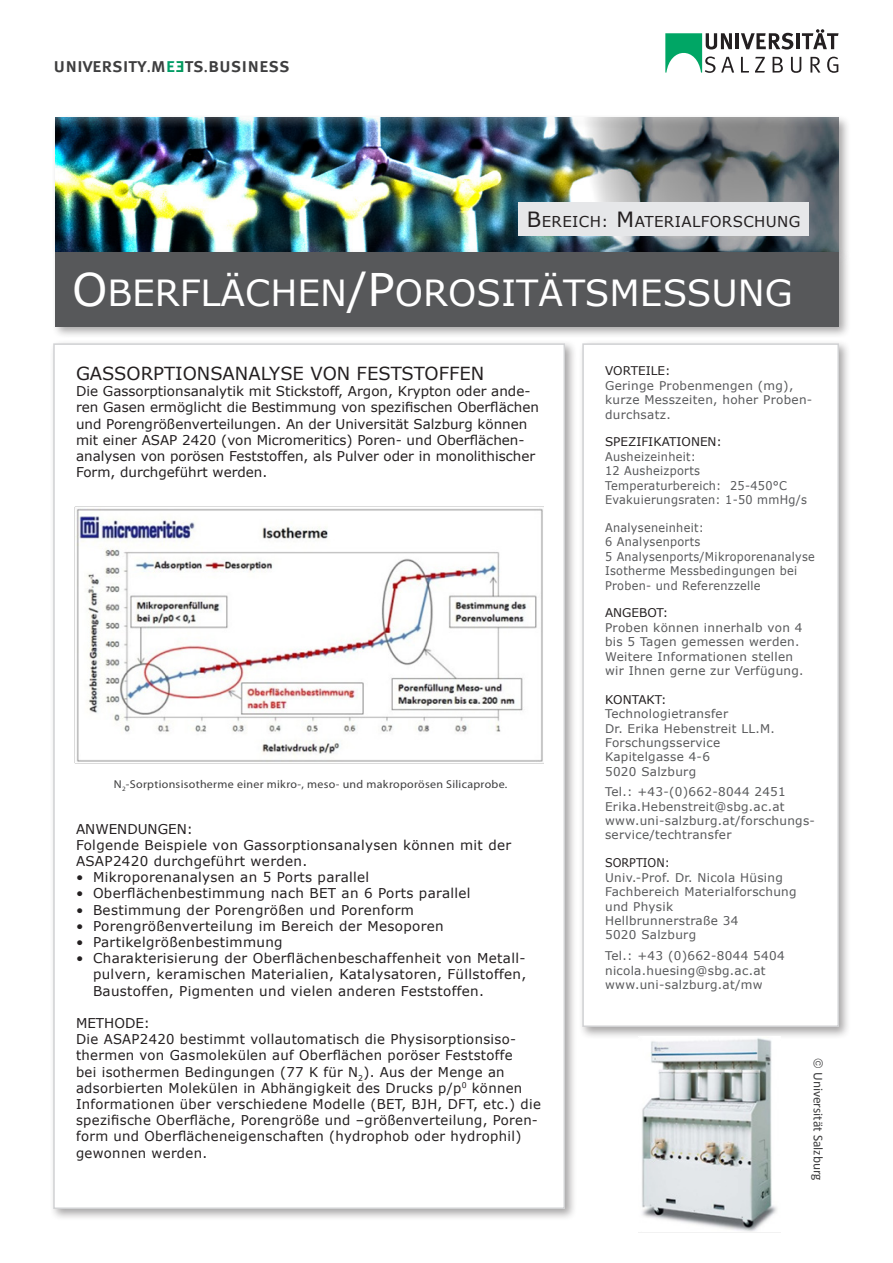
<style>
.page{position:relative;width:893px;height:1263px;background:#fff}
.page>*{position:absolute;margin:0;border:0;box-sizing:border-box;transform-origin:0 0}
.Überschrift{font:36px "Verdana";color:#fff}
.UMB{font:19.8px "Meta Medium LF Caps";letter-spacing:-.005em;color:#3e3e3f}
.Hauptüberschrift_in{font:18px "Verdana";color:#231f20}
.Bereich{font:15px "Verdana";letter-spacing:.025em;color:#231f20}
.Überschrift_in_Textb{font:13.5px/16.2px "Verdana";letter-spacing:.025em;color:#231f20}
.Überschrift_in_Textb-2{font:13.5px/16.2px "Verdana";color:#231f20}
.Adresse{font:13.5px "Calibri";color:#3e3e3f}
.Fliesstext_in_Textbo{font:12px/14.4px "Verdana";letter-spacing:.025em;color:#57585a}
.Fliesstext_in_Textbo-2{font:12px/14.4px "Verdana";letter-spacing:.025em;color:#57585a;scale:.94 1}
.Überschrift_in_Textb-3{font:12px/14.4px "Verdana";letter-spacing:.025em;color:#57585a}
.Überschrift_in_Textb-4{font:12px "Verdana";color:#231f20}
.Überschrift_in_Textb-5{font:12px "Verdana";color:#231f20;scale:.93 1}
.Beschriftung_klein_g{font:11.4px "Myriad Pro";letter-spacing:.025em;color:#3e3e3f;scale:1.05 1}
.s1{font-size:14.85px}
.s2{color:#009e68}
.s3{font-size:21px}
.s4{font-size:45px}
</style>
<div class="page">
<div style="left:49px;top:339px;width:528px;height:882px;background:#231f20;opacity:.4"></div>
<div style="left:54px;top:344px;width:510px;height:864px;background:#fff"></div>
<svg style="left:741px;top:57px;width:8px;height:16px"></svg>
<svg style="left:755px;top:57px;width:10px;height:16px"></svg>
<svg style="left:773px;top:57px;width:10px;height:16px"></svg>
<svg style="left:791px;top:57px;width:10px;height:16px"></svg>
<svg style="left:810px;top:57px;width:10px;height:16px"></svg>
<svg style="left:827px;top:57px;width:11px;height:16px"></svg>
<hr style="left:736px;top:33px;width:3px;height:16px;background:#231f20">
<svg style="left:741px;top:33px;width:52px;height:17px"></svg>
<hr style="left:796px;top:33px;width:4px;height:16px;background:#231f20">
<svg style="left:802px;top:29px;width:36px;height:20px"></svg>
<svg style="left:665px;top:33px;width:69px;height:40px"></svg>
<div style="left:51px;top:114px;width:801px;height:151px;background:#231f20;opacity:.4"></div>
<img style="left:55px;top:118px;width:784px;height:130px">
<div style="left:51px;top:248px;width:800px;height:91px;background:#231f20;opacity:.4"></div>
<div style="left:55px;top:252px;width:784px;height:75px;background:#57585a"></div>
<div style="left:578px;top:339px;width:274px;height:700px;background:#231f20;opacity:.4"></div>
<div style="left:583px;top:344px;width:255px;height:682px;background:#fff"></div>
<div style="left:582px;top:343px;width:257px;height:684px;border:2px solid #d1d2d4"></div>
<img style="left:76px;top:508px;width:467px;height:254px">
<div style="left:518px;top:203px;width:291px;height:33px;background:#e6e7e9"></div>
<img style="left:639px;top:1037px;width:142px;height:195px">
<p class="UMB" style="left:54px;top:54px;width:238px">university<span class="s1">.</span>m<span class="s2">e</span> ts<span class="s1">.</span>business</p>
<p class="Bereich" style="left:527px;top:211px;width:275px"><span class="s3">B</span>EREICH: <span class="s3">M</span>ATERIALFORSCHUNG</p>
<p class="Überschrift" style="left:72px;top:268px;width:722px"><span class="s4">O</span>BERFLÄCHEN<span class="s4">/P</span>OROSITÄTSMESSUNG</p>
<p class="Hauptüberschrift_in" style="left:76px;top:361px;width:410px">GASSORPTIONSANALYSE VON FESTSTOFFEN</p>
<p class="Überschrift_in_Textb-2" style="left:76px;top:383px;width:464px">Die Gassorptionsanalytik mit Stickstoff, Argon, Krypton oder ande&shy;ren Gasen ermöglicht die Bestimmung von spezifischen Oberflächen und Porengrößenverteilungen. An der Universität Salzburg können mit einer ASAP 2420 (von Micromeritics) Poren- und Oberflächen&shy;analysen von porösen Feststoffen, als Pulver oder in monolithischer Form, durchgeführt werden.</p>
<p class="Beschriftung_klein_g" style="left:114px;top:777px;width:376px">N<sub>2</sub>-Sorptionsisotherme einer mikro-, meso- und makroporösen Silicaprobe.</p>
<p class="Überschrift_in_Textb" style="left:76px;top:820px;width:437px">ANWENDUNGEN:<br>Folgende Beispiele von Gassorptionsanalysen können mit der<br>ASAP2420 durchgeführt werden.</p>
<p class="Überschrift_in_Textb" style="left:76px;top:869px;width:295px">• Mikroporenanalysen an 5 Ports parallel</p>
<p class="Überschrift_in_Textb" style="left:76px;top:885px;width:396px">• Oberflächenbestimmung nach BET an 6 Ports parallel</p>
<p class="Überschrift_in_Textb" style="left:76px;top:901px;width:339px">• Bestimmung der Porengrößen und Porenform</p>
<p class="Überschrift_in_Textb" style="left:76px;top:918px;width:369px">• Porengrößenverteilung im Bereich der Mesoporen</p>
<p class="Überschrift_in_Textb" style="left:76px;top:934px;width:208px">• Partikelgrößenbestimmung</p>
<p class="Überschrift_in_Textb" style="left:93px;top:950px;width:435px;text-align:justify;text-indent:-17px">• Charakterisierung der Oberflächenbeschaffenheit von Metall&shy;pulvern, keramischen Materialien, Katalysatoren, Füllstoffen, Baustoffen, Pigmenten und vielen anderen Feststoffen.</p>
<p class="Überschrift_in_Textb" style="left:76px;top:1015px;width:466px">METHODE:<br>Die ASAP2420 bestimmt vollautomatisch die Physisorptionsiso&shy;thermen von Gasmolekülen auf Oberflächen poröser Feststoffe<br>bei isothermen Bedingungen (77 K für N<sub>2</sub>). Aus der Menge an adsorbierten Molekülen in Abhängigkeit des Drucks p/p<sup>0</sup> können Informationen über verschiedene Modelle (BET, BJH, DFT, etc.) die spezifische Oberfläche, Porengröße und –größenverteilung, Poren&shy;form und Oberflächeneigenschaften (hydrophob oder hydrophil) gewonnen werden.</p>
<p class="Überschrift_in_Textb-4" style="left:605px;top:363px;width:67px">VORTEILE:</p>
<p class="Fliesstext_in_Textbo" style="left:605px;top:378px;width:209px">Geringe Probenmengen (mg), kurze Messzeiten, hoher Proben&shy;durchsatz.</p>
<p class="Überschrift_in_Textb-4" style="left:605px;top:434px;width:118px">SPEZIFIKATIONEN:</p>
<p class="Fliesstext_in_Textbo-2" style="left:605px;top:449px;width:216px">Ausheizeinheit:<br>12 Ausheizports<br>Temperaturbereich: 25-450°C<br>Evakuierungsraten: 1-50 mmHg/s</p>
<p class="Fliesstext_in_Textbo-2" style="left:605px;top:520px;width:225px">Analyseneinheit:<br>6 Analysenports<br>5 Analysenports/Mikroporenanalyse<br>Isotherme Messbedingungen bei<br>Proben- und Referenzzelle</p>
<p class="Überschrift_in_Textb-4" style="left:605px;top:605px;width:65px">ANGEBOT:</p>
<p class="Überschrift_in_Textb-3" style="left:605px;top:620px;width:200px">Proben können innerhalb von 4 bis 5 Tagen gemessen werden.<br>Weitere Informationen stellen wir Ihnen gerne zur Verfügung.</p>
<p class="Überschrift_in_Textb-4" style="left:605px;top:691px;width:63px">KONTAKT:</p>
<p class="Fliesstext_in_Textbo" style="left:605px;top:706px;width:171px">Technologietransfer<br>Dr. Erika Hebenstreit LL.M.<br>Forschungsservice<br>Kapitelgasse 4-6<br>5020 Salzburg</p>
<p class="Fliesstext_in_Textbo" style="left:605px;top:784px;width:211px">Tel.: +43-(0)662-8044 2451<br>Erika.Hebenstreit@sbg.ac.at www.uni-salzburg.at/forschungs&shy;service/techtransfer</p>
<p class="Überschrift_in_Textb-5" style="left:605px;top:855px;width:71px">SORPTION:</p>
<p class="Fliesstext_in_Textbo" style="left:605px;top:870px;width:193px">Univ.-Prof. Dr. Nicola Hüsing<br>Fachbereich Materialforschung und Physik<br>Hellbrunnerstraße 34<br>5020 Salzburg</p>
<p class="Fliesstext_in_Textbo" style="left:605px;top:949px;width:181px">Tel.: +43 (0)662-8044 5404 nicola.huesing@sbg.ac.at www.uni-salzburg.at/mw</p>
<p class="Adresse" style="left:827px;top:1072px;width:110px;rotate:90deg">Universität Salzburg</p>
</div>
